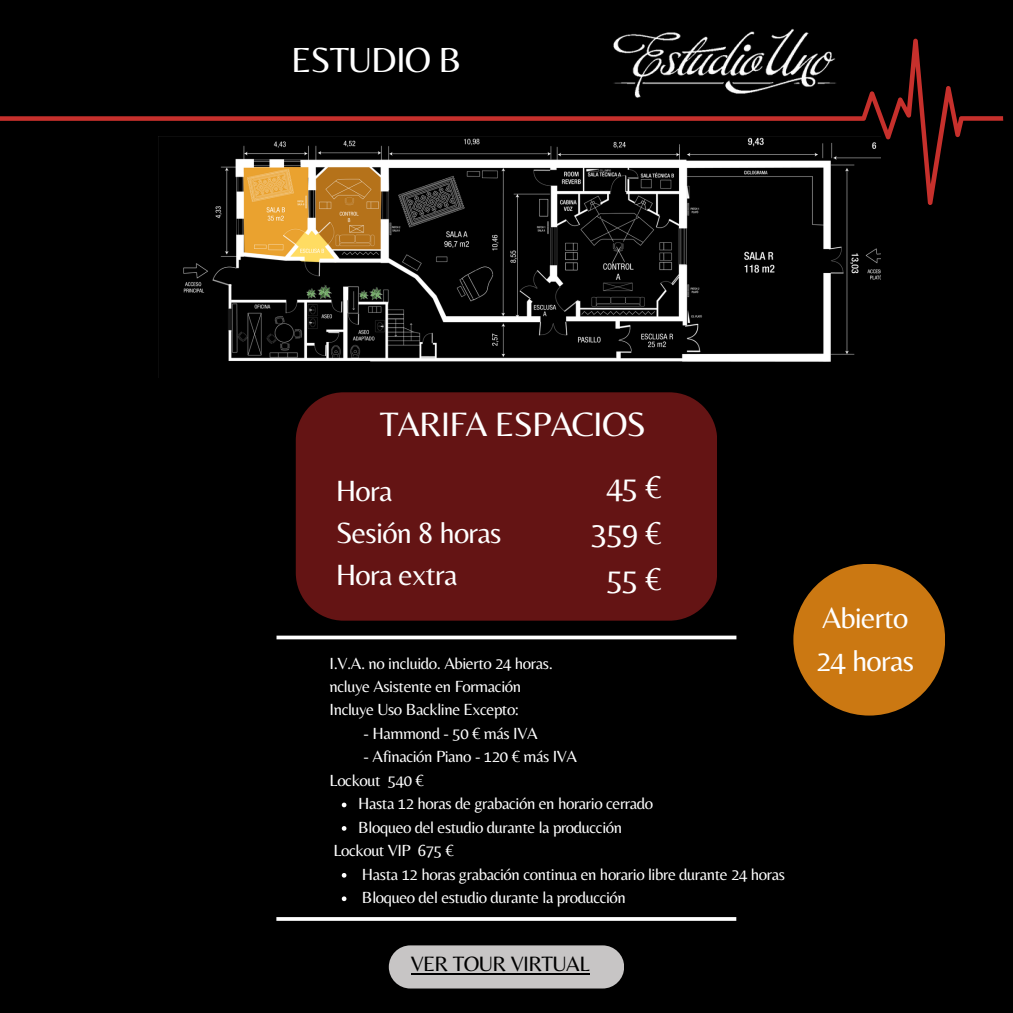
<style>
.page{position:relative;width:1013px;height:1013px;background:#fff}
.page>*{position:absolute;margin:0;border:0;box-sizing:border-box;transform-origin:0 0}
.t1{font:36.25px "Belleza";letter-spacing:-.025em;color:#fff}
.t2{font:35.25px "Belleza";letter-spacing:-.025em;color:#fff}
.t3{font:32.75px "Belleza";letter-spacing:-.025em;color:#fff}
.t4{font:30.5px "Belleza";letter-spacing:-.025em;color:#fff}
.t5{font:21.62px "Belleza";letter-spacing:-.025em;color:#000}
.t6{font:16.75px "Belleza";letter-spacing:-.025em;color:#fff}
</style>
<div class="page">
<div style="left:0;top:0;width:1012px;height:1012px;background:#000"></div>
<img style="left:617px;top:28px;width:192px;height:11px">
<svg style="left:0;top:39px;width:1003px;height:166px"></svg>
<div style="left:296px;top:392px;width:421px;height:228px;background:#641414"></div>
<hr style="left:276px;top:917px;width:460px;height:3px;background:#fff">
<svg style="left:276px;top:635px;width:460px;height:4px;fill:#fff"></svg>
<div style="left:389px;top:945px;width:235px;height:43px;background:#c7c5c5;border-radius:22px"></div>
<hr style="left:410px;top:973px;width:179px;height:1px;background:#000">
<svg style="left:342px;top:802px;width:4px;height:5px"></svg>
<svg style="left:342px;top:826px;width:4px;height:4px"></svg>
<svg style="left:342px;top:873px;width:4px;height:4px"></svg>
<svg style="left:342px;top:896px;width:4px;height:5px"></svg>
<div style="left:793px;top:563px;width:152px;height:152px;background:#cb7812;border-radius:50%"></div>
<img style="left:159px;top:137px;width:721px;height:225px">
<p class="t1" style="left:291px;top:39px;width:172px">ESTUDIO B</p>
<p class="t2" style="left:380px;top:403px;width:268px">TARIFA ESPACIOS</p>
<p class="t4" style="left:336px;top:472px;width:58px">Hora</p>
<p class="t4" style="left:336px;top:514px;width:167px">Sesión 8 horas</p>
<p class="t4" style="left:336px;top:556px;width:123px">Hora extra</p>
<p class="t3" style="left:606px;top:467px;width:56px">45 €</p>
<p class="t3" style="left:591px;top:513px;width:72px">359 €</p>
<p class="t3" style="left:606px;top:559px;width:56px">55 €</p>
<p class="t6" style="left:329px;top:653px;width:225px">I.V.A. no incluido. Abierto 24 horas.</p>
<p class="t6" style="left:329px;top:676px;width:193px">ncluye Asistente en Formación</p>
<p class="t6" style="left:329px;top:700px;width:190px">Incluye Uso Backline Excepto:</p>
<p class="t6" style="left:363px;top:723px;width:175px">- Hammond - 50 € más IVA</p>
<p class="t6" style="left:363px;top:746px;width:215px">- Afinación Piano - 120 € más IVA</p>
<p class="t6" style="left:329px;top:770px;width:96px">Lockout 540 €</p>
<p class="t6" style="left:358px;top:793px;width:296px">Hasta 12 horas de grabación en horario cerrado</p>
<p class="t6" style="left:358px;top:817px;width:265px">Bloqueo del estudio durante la producción</p>
<p class="t6" style="left:333px;top:840px;width:122px">Lockout VIP 675 €</p>
<p class="t6" style="left:362px;top:864px;width:424px">Hasta 12 horas grabación continua en horario libre durante 24 horas</p>
<p class="t6" style="left:362px;top:887px;width:265px">Bloqueo del estudio durante la producción</p>
<p class="t5" style="left:410px;top:951px;width:181px">VER TOUR VIRTUAL</p>
<p class="t4" style="left:822px;top:600px;width:88px">Abierto</p>
<p class="t4" style="left:816px;top:642px;width:99px">24 horas</p>
</div>
